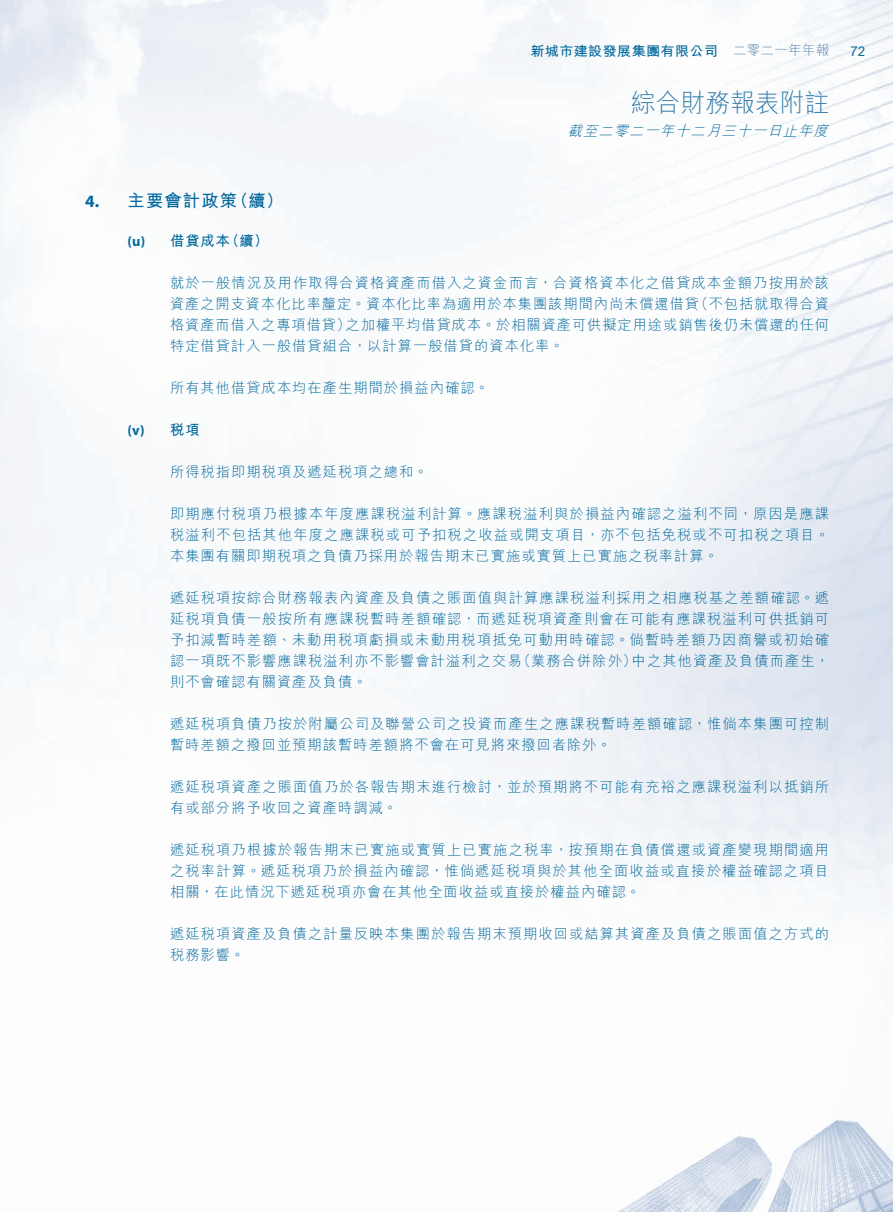
<style>
.page{position:relative;width:893px;height:1212px;background:#fff}
.page>*{position:absolute;margin:0;border:0;box-sizing:border-box;transform-origin:0 0}
.t1{font:300 25.5px "M Hei HK";color:#317baa}
.t2{font:700 17.25px "M Hei HK";letter-spacing:.07em;color:#01689c}
.t3{font:700 17.25px "Myriad Pro";color:#01689c}
.t4{font:300 14.25px/21px "M Hei HK";letter-spacing:.075em;color:#01689c}
.t5{font:italic 300 14.25px "M Hei HK";color:#01689c}
.t6{font:700 14.25px "M Hei HK";letter-spacing:.07em;color:#01689c}
.t7{font:700 14.25px "Myriad Pro";color:#01689c}
.t8{font:700 13.5px "M Hei HK";letter-spacing:.02em;color:#01689c;scale:1.05 1}
.t9{font:300 13.5px "M Hei HK";letter-spacing:.02em;color:#5385b1}
.t10{font:condensed 13.5px "Arial MT Std";color:#01689c;scale:1.1 1}
</style>
<div class="page">
<img style="left:0;top:0;width:893px;height:1212px">
<p class="t3" style="left:85px;top:190px;width:16px">4.</p>
<p class="t8" style="left:530px;top:42px;width:180px">新城市建設發展集團有限公司</p>
<p class="t9" style="left:733px;top:40px;width:98px">二零二一年年報</p>
<h1 class="t1" style="left:631px;top:85px;width:199px">綜合財務報表附註</h1>
<p class="t5" style="left:568px;top:121px;width:267px">截至二零二一年十二月三十一日止年度</p>
<p class="t10" style="left:850px;top:43px;width:15px">72</p>
<p class="t2" style="left:128px;top:188px;width:111px">主要會計政策</p>
<p class="t2" style="left:231px;top:188px;width:54px">（續(</p>
<p class="t7" style="left:128px;top:232px;width:19px">u( )</p>
<p class="t7" style="left:128px;top:421px;width:19px">v( )</p>
<p class="t6" style="left:170px;top:230px;width:61px">借貸成本</p>
<p class="t6" style="left:225px;top:230px;width:45px">（續(</p>
<p class="t4" style="left:170px;top:272px;width:661px;text-align:right">就於一般情況及用作取得合資格資產而借入之資金而言，合資格資本化之借貸成本金額乃按用於該（不包括就取得合資</p>
<p class="t4" style="left:346px;top:293px;width:485px;text-indent:-176px">資產之開支資本化比率釐定。資本化比率為適用於本集團該期間內尚未償還借貸<br>之加權平均借貸成本。於相關資產可供擬定用途或銷售後仍未償還的任何</p>
<p class="t4" style="left:170px;top:314px;width:396px">格資產而借入之專項借貸）<br>特定借貸計入一般借貸組合，以計算一般借貸的資本化率。</p>
<p class="t4" style="left:170px;top:377px;width:321px">所有其他借貸成本均在產生期間於損益內確認。</p>
<p class="t6" style="left:170px;top:419px;width:31px">稅項</p>
<p class="t4" style="left:170px;top:461px;width:259px">所得稅指即期稅項及遞延稅項之總和。</p>
<p class="t4" style="left:170px;top:503px;width:661px;text-align:justify">即期應付稅項乃根據本年度應課稅溢利計算。應課稅溢利與於損益內確認之溢利不同，原因是應課稅溢利不包括其他年度之應課稅或可予扣稅之收益或開支項目，亦不包括免稅或不可扣稅之項目。本集團有關即期稅項之負債乃採用於報告期末已實施或實質上已實施之稅率計算。</p>
<p class="t4" style="left:170px;top:587px;width:661px;text-align:right">遞延稅項按綜合財務報表內資產及負債之賬面值與計算應課稅溢利採用之相應稅基之差額確認。遞延稅項負債一般按所有應課稅暫時差額確認，而遞延稅項資產則會在可能有應課稅溢利可供抵銷可予扣減暫時差額、未動用稅項虧損或未動用稅項抵免可動用時確認。倘暫時差額乃因商譽或初始確中之其他資產及負債而產生，</p>
<p class="t4" style="left:517px;top:650px;width:122px">（業務合併除外）</p>
<p class="t4" style="left:170px;top:650px;width:353px">認一項既不影響應課稅溢利亦不影響會計溢利之交易則不會確認有關資產及負債。</p>
<p class="t4" style="left:170px;top:713px;width:660px">遞延稅項負債乃按於附屬公司及聯營公司之投資而產生之應課稅暫時差額確認，惟倘本集團可控制暫時差額之撥回並預期該暫時差額將不會在可見將來撥回者除外。</p>
<p class="t4" style="left:170px;top:776px;width:660px">遞延稅項資產之賬面值乃於各報告期末進行檢討，並於預期將不可能有充裕之應課稅溢利以抵銷所有或部分將予收回之資產時調減。</p>
<p class="t4" style="left:170px;top:839px;width:660px;text-align:justify">遞延稅項乃根據於報告期末已實施或實質上已實施之稅率，按預期在負債償還或資產變現期間適用之稅率計算。遞延稅項乃於損益內確認，惟倘遞延稅項與於其他全面收益或直接於權益確認之項目相關，在此情況下遞延稅項亦會在其他全面收益或直接於權益內確認。</p>
<p class="t4" style="left:170px;top:923px;width:660px">遞延稅項資產及負債之計量反映本集團於報告期末預期收回或結算其資產及負債之賬面值之方式的稅務影響。</p>
</div>
